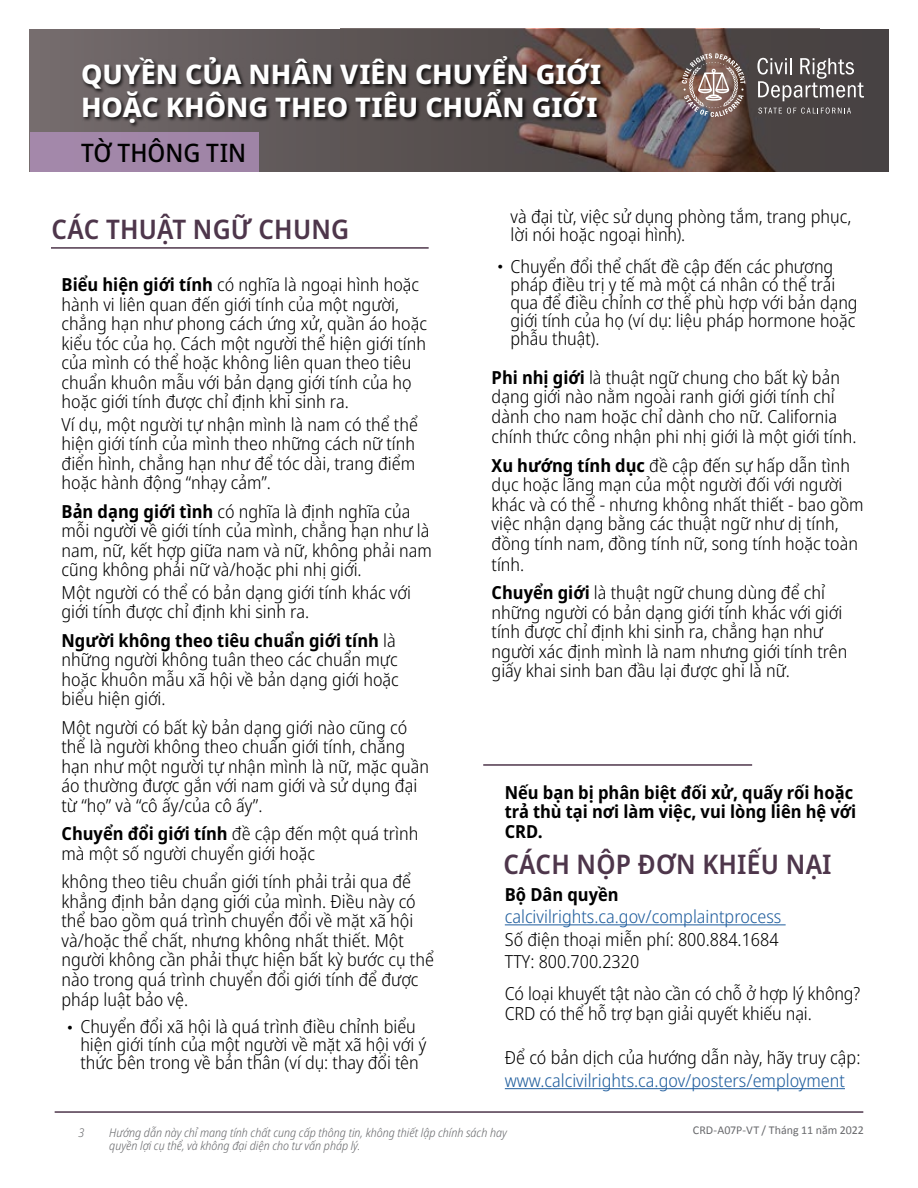
<style>
.page{position:relative;width:918px;height:1188px;background:#fff}
.page>*{position:absolute;margin:0;border:0;box-sizing:border-box;transform-origin:0 0}
.t1{font:800 27px/33px "Noto Sans";color:#fff}
.t2{font:600 semi-condensed 27px "Noto Sans";letter-spacing:.01em;color:#4e364b}
.t3{font:500 semi-condensed 25.5px "Noto Sans";letter-spacing:-.005em;color:#000}
.t4{font:300 semi-condensed 18px/19.5px "Noto Sans";color:#000}
.t5{font:700 semi-condensed 18px/19.5px "Noto Sans";color:#000}
.t6{font:300 semi-condensed 18px "Noto Sans";color:#205e9e}
.t7{font:italic 300 semi-condensed 12px/13.5px "Noto Sans";color:#696a6d}
.t8{font:12px "Calibri";color:#696a6d}
.s1{font-family:"Proxima Nova";font-weight:400;font-stretch:normal}
.s2{font-weight:700}
</style>
<div class="page">
<hr style="left:483px;top:764px;width:269px;height:2px;background:#4e364b">
<svg style="left:30px;top:29px;width:858px;height:142px;background:#5e5352"></svg>
<hr style="left:55px;top:1111px;width:808px;height:2px;background:#4e364b">
<hr style="left:51px;top:247px;width:378px;height:2px;background:#4e364b">
<svg style="left:757px;top:58px;width:107px;height:43px;background:#706c6c"></svg>
<svg style="left:758px;top:108px;width:93px;height:6px"></svg>
<svg style="left:682px;top:53px;width:63px;height:64px;background:#8d7a75"></svg>
<div style="left:30px;top:132px;width:228px;height:39px;background:#a186a8"></div>
<hr style="left:505px;top:1088px;width:340px;height:1px;background:#205e9e">
<div style="left:81px;top:56px;width:525px;height:72px;background:#000;opacity:.75"></div>
<hr style="left:505px;top:924px;width:281px;height:1px;background:#205e9e">
<h1 class="t1" style="left:81px;top:58px;width:522px">QUYỀN CỦA NHÂN VIÊN CHUYỂN GIỚI<br>HOẶC KHÔNG THEO TIÊU CHUẨN GIỚI</h1>
<h2 class="t3" style="left:81px;top:135px;width:167px">TỜ THÔNG TIN</h2>
<p class="t4" style="left:511px;top:208px;width:342px;line-height:18px">và đại từ, việc sử dụng phòng tắm, trang phục, lời nói hoặc ngoại hình).</p>
<p class="t4" style="left:511px;top:258px;width:349px;line-height:18px;text-indent:-14px"><span class="s1">•</span> Chuyển đổi thể chất đề cập đến các phương pháp điều trị y tế mà một cá nhân có thể trải qua để điều chỉnh cơ thể phù hợp với bản dạng giới tính của họ (ví dụ: liệu pháp hormone hoặc phẫu thuật).</p>
<p class="t4" style="left:492px;top:368px;width:366px;line-height:20px"><span class="s2">Phi nhị giới</span> là thuật ngữ chung cho bất kỳ bản dạng giới nào nằm ngoài ranh giới giới tính chỉ dành cho nam hoặc chỉ dành cho nữ. California chính thức công nhận phi nhị giới là một giới tính.</p>
<p class="t4" style="left:492px;top:456px;width:374px"><span class="s2">Xu hướng tính dục</span> đề cập đến sự hấp dẫn tình dục hoặc lãng mạn của một người đối với người khác và có thể - nhưng không nhất thiết - bao gồm việc nhận dạng bằng các thuật ngữ như dị tính, đồng tính nam, đồng tính nữ, song tính hoặc toàn tính.</p>
<p class="t4" style="left:492px;top:583px;width:357px"><span class="s2">Chuyển giới</span> là thuật ngữ chung dùng để chỉ những người có bản dạng giới tính khác với giới tính được chỉ định khi sinh ra, chẳng hạn như người xác định mình là nam nhưng giới tính trên giấy khai sinh ban đầu lại được ghi là nữ.</p>
<h2 class="t2" style="left:52px;top:210px;width:299px">CÁC THUẬT NGỮ CHUNG</h2>
<p class="t4" style="left:62px;top:276px;width:367px"><span class="s2">Biểu hiện giới tính</span> có nghĩa là ngoại hình hoặc hành vi liên quan đến giới tính của một người, chẳng hạn như phong cách ứng xử, quần áo hoặc kiểu tóc của họ. Cách một người thể hiện giới tính của mình có thể hoặc không liên quan theo tiêu chuẩn khuôn mẫu với bản dạng giới tính của họ hoặc giới tính được chỉ định khi sinh ra.</p>
<p class="t4" style="left:62px;top:415px;width:358px">Ví dụ, một người tự nhận mình là nam có thể thể hiện giới tính của mình theo những cách nữ tính điển hình, chẳng hạn như để tóc dài, trang điểm hoặc hành động “nhạy cảm”.</p>
<p class="t4" style="left:62px;top:502px;width:372px"><span class="s2">Bản dạng giới tình</span> có nghĩa là định nghĩa của mỗi người về giới tính của mình, chẳng hạn như là nam, nữ, kết hợp giữa nam và nữ, không phải nam cũng không phải nữ và/hoặc phi nhị giới.</p>
<p class="t4" style="left:62px;top:583px;width:351px">Một người có thể có bản dạng giới tính khác với giới tính được chỉ định khi sinh ra.</p>
<p class="t4" style="left:62px;top:631px;width:339px"><span class="s2">Người không theo tiêu chuẩn giới tính</span> là những người không tuân theo các chuẩn mực hoặc khuôn mẫu xã hội về bản dạng giới hoặc biểu hiện giới.</p>
<p class="t4" style="left:62px;top:718px;width:369px">Một người có bất kỳ bản dạng giới nào cũng có thể là người không theo chuẩn giới tính, chẳng hạn như một người tự nhận mình là nữ, mặc quần áo thường được gắn với nam giới và sử dụng đại từ “họ” và “cô ấy/của cô ấy”.</p>
<p class="t4" style="left:62px;top:825px;width:358px"><span class="s2">Chuyển đổi giới tính</span> đề cập đến một quá trình mà một số người chuyển giới hoặc</p>
<p class="t4" style="left:62px;top:872px;width:374px">không theo tiêu chuẩn giới tính phải trải qua để khẳng định bản dạng giới của mình. Điều này có thể bao gồm quá trình chuyển đổi về mặt xã hội và/hoặc thể chất, nhưng không nhất thiết. Một người không cần phải thực hiện bất kỳ bước cụ thể nào trong quá trình chuyển đổi giới tính để được pháp luật bảo vệ.</p>
<p class="t4" style="left:80px;top:1018px;width:347px;line-height:18px;text-indent:-14px"><span class="s1">•</span> Chuyển đổi xã hội là quá trình điều chỉnh biểu hiện giới tính của một người về mặt xã hội với ý thức bên trong về bản thân (ví dụ: thay đổi tên</p>
<p class="t5" style="left:505px;top:783px;width:353px">Nếu bạn bị phân biệt đối xử, quấy rối hoặc trả thù tại nơi làm việc, vui lòng liên hệ với<br>CRD.</p>
<h2 class="t2" style="left:503px;top:846px;width:330px">CÁCH NỘP ĐƠN KHIẾU NẠI</h2>
<p class="t5" style="left:505px;top:885px;width:115px">Bộ Dân quyền</p>
<p class="t6" style="left:505px;top:904px;width:278px">calcivilrights.ca.gov/complaintprocess</p>
<p class="t4" style="left:505px;top:930px;width:275px">Số điện thoại miễn phí: 800.884.1684</p>
<p class="t4" style="left:505px;top:952px;width:136px">TTY: 800.700.2320</p>
<p class="t4" style="left:505px;top:985px;width:357px">Có loại khuyết tật nào cần có chỗ ở hợp lý không?</p>
<p class="t4" style="left:505px;top:1004px;width:309px">CRD có thể hỗ trợ bạn giải quyết khiếu nại.</p>
<p class="t4" style="left:505px;top:1049px;width:357px">Để có bản dịch của hướng dẫn này, hãy truy cập:</p>
<p class="t6" style="left:505px;top:1068px;width:342px">www.calcivilrights.ca.gov/posters/employment</p>
<p class="t7" style="left:109px;top:1126px;width:399px">Hướng dẫn này chỉ mang tính chất cung cấp thông tin, không thiết lập chính sách hay quyền lợi cụ thể, và không đại diện cho tư vấn pháp lý.</p>
<p class="t8" style="left:693px;top:1122px;width:173px">CRD-A07P-VT / Tháng 11 năm 2022</p>
<p class="t7" style="left:79px;top:1127px;width:7px">3</p>
</div>
